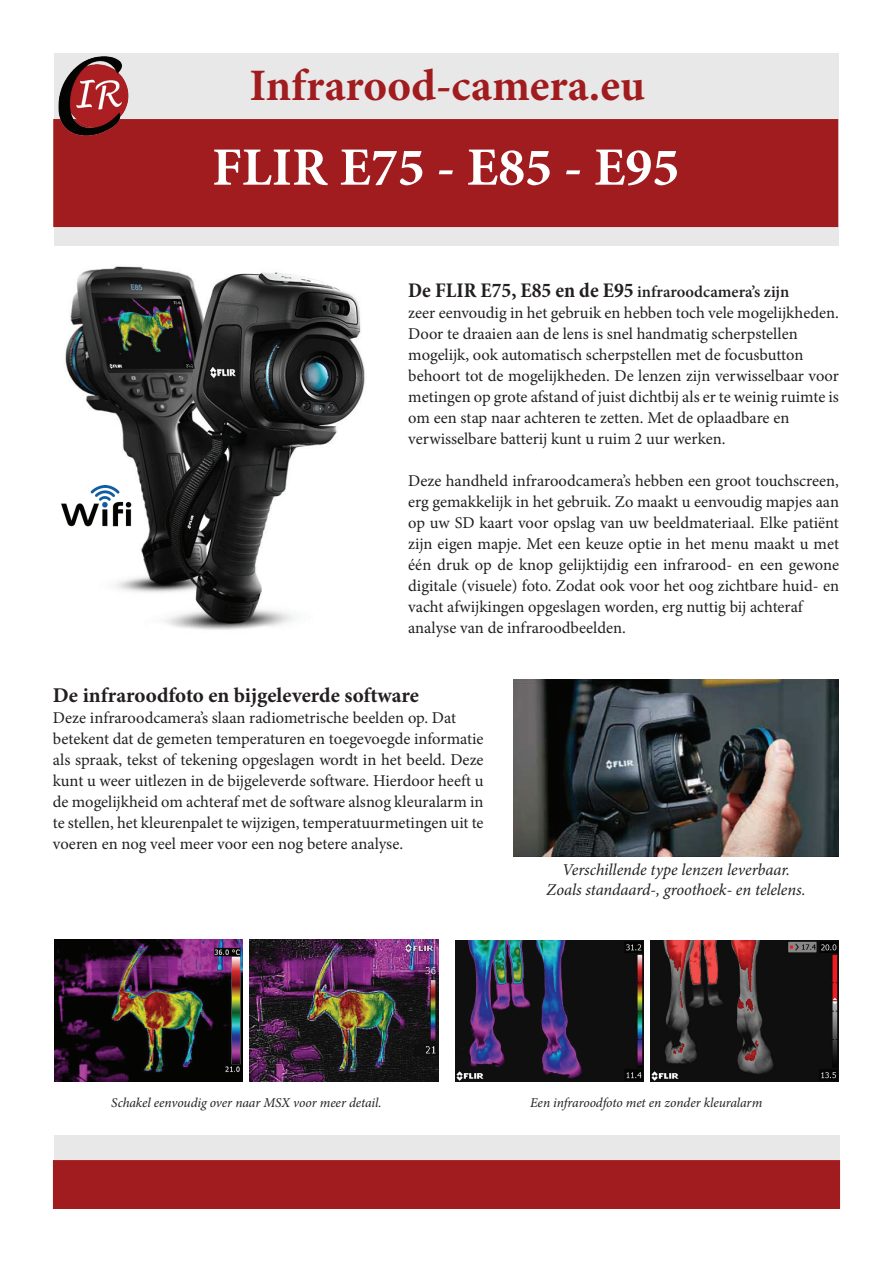
<style>
.page{position:relative;width:893px;height:1263px;background:#fff}
.page>*{position:absolute;margin:0;border:0;box-sizing:border-box;transform-origin:0 0}
.t1{font:700 54px "Minion Pro";color:#fff}
.t2{font:700 45px "Minion Pro";color:#a01c1f}
.t3{font:700 21px "Minion Pro";color:#231f20}
.t4{font:16.5px/21px "Minion Pro";color:#231f20}
.t5{font:italic 16.5px/19.8px "Minion Pro";letter-spacing:-.005em;color:#231f20;text-align:center}
.t6{font:italic 13.5px "Minion Pro";letter-spacing:-.005em;color:#231f20}
.s1{font-weight:700;font-stretch:condensed;font-size:21px}
.s2{font-weight:600}
</style>
<div class="page">
<div style="left:54px;top:54px;width:785px;height:192px;background:#e9e8e8"></div>
<div style="left:53px;top:119px;width:785px;height:108px;background:#a01c1f;border:2px solid #a01c1f"></div>
<img style="left:514px;top:679px;width:324px;height:177px">
<div style="left:54px;top:1135px;width:786px;height:25px;background:#e9e8e8"></div>
<div style="left:53px;top:1160px;width:787px;height:49px;background:#a01c1f;border:2px solid #a01c1f"></div>
<img style="left:55px;top:56px;width:77px;height:81px">
<img style="left:61px;top:266px;width:304px;height:364px">
<img style="left:62px;top:486px;width:78px;height:48px">
<img style="left:650px;top:940px;width:188px;height:141px">
<img style="left:455px;top:940px;width:189px;height:141px">
<img style="left:249px;top:939px;width:190px;height:142px">
<img style="left:54px;top:939px;width:189px;height:142px">
<h2 class="t2" style="left:249px;top:54px;width:397px">Infrarood-camera.eu</h2>
<h1 class="t1" style="left:212px;top:129px;width:469px">FLIR E75 - E85 - E95</h1>
<p class="t4" style="left:408px;top:281px;width:432px"><span class="s1">De FLIR E75, E85 en de E95</span> <span class="s2">infraroodcamera’s zijn<br></span>zeer eenvoudig in het gebruik en hebben toch vele mogelijkheden.<br>Door te draaien aan de lens is snel handmatig scherpstellen mogelijk, ook automatisch scherpstellen met de focusbutton behoort tot de mogelijkheden. De lenzen zijn verwisselbaar voor metingen op grote afstand of juist dichtbij als er te weinig ruimte is om een stap naar achteren te zetten. Met de oplaadbare en verwisselbare batterij kunt u ruim 2 uur werken.</p>
<p class="t4" style="left:408px;top:470px;width:432px">Deze handheld infraroodcamera’s hebben een groot touchscreen, erg gemakkelijk in het gebruik. Zo maakt u eenvoudig mapjes aan op uw SD kaart voor opslag van uw beeldmateriaal. Elke patiënt zijn eigen mapje. Met een keuze optie in het menu maakt u met één druk op de knop gelijktijdig een infrarood- en een gewone digitale (visuele) foto. Zodat ook voor het oog zichtbare huid- en vacht afwijkingen opgeslagen worden, erg nuttig bij achteraf analyse van de infraroodbeelden.</p>
<p class="t3" style="left:53px;top:680px;width:368px">De infraroodfoto en bijgeleverde software</p>
<p class="t4" style="left:53px;top:707px;width:432px">Deze infraroodcamera’s slaan radiometrische beelden op. Dat betekent dat de gemeten temperaturen en toegevoegde informatie als spraak, tekst of tekening opgeslagen wordt in het beeld. Deze kunt u weer uitlezen in de bijgeleverde software. Hierdoor heeft u de mogelijkheid om achteraf met de software alsnog kleuralarm in te stellen, het kleurenpalet te wijzigen, temperatuurmetingen uit te voeren en nog veel meer voor een nog betere analyse.</p>
<p class="t5" style="left:547px;top:860px;width:260px">Verschillende type lenzen leverbaar.<br>Zoals standaard-, groothoek- en telelens.</p>
<p class="t6" style="left:111px;top:1094px;width:272px">Schakel eenvoudig over naar MSX voor meer detail.</p>
<p class="t6" style="left:530px;top:1094px;width:234px">Een infraroodfoto met en zonder kleuralarm</p>
</div>
